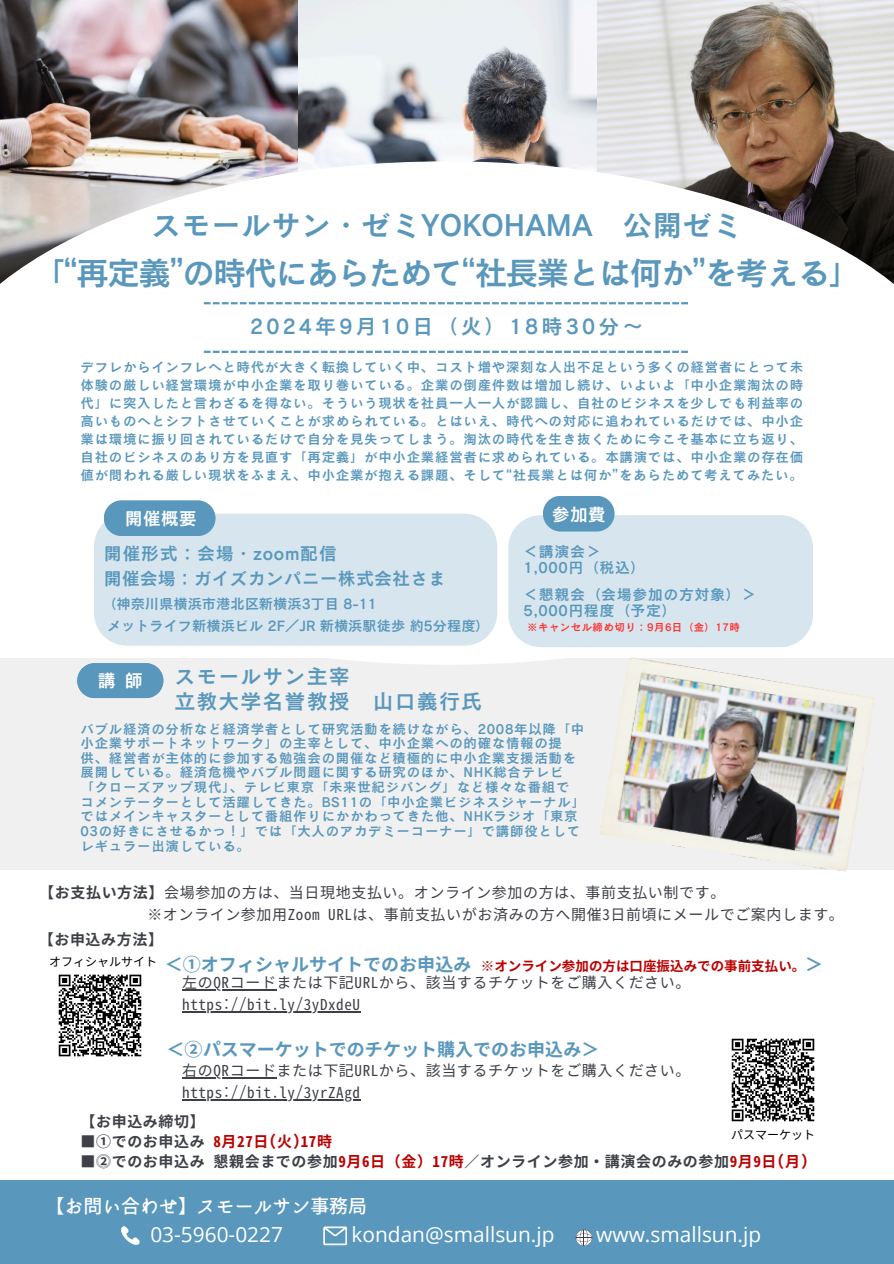
<style>
.page{position:relative;width:894px;height:1264px;background:#fff}
.page>*{position:absolute;margin:0;border:0;box-sizing:border-box;transform-origin:0 0}
.t1{font:33px "Canva Cezanne Pro N DB";letter-spacing:-.06em;color:#5997bc}
.t2{font:30px "Canva Cezanne Pro N DB";color:#5997bc}
.t3{font:21px/24.8px "Canva Cezanne Pro N DB";letter-spacing:.05em;color:#5997bc}
.t4{font:21px "Canva Cezanne Pro N DB";letter-spacing:.15em;color:#5997bc}
.t5{font:20.85px "Open Sans";color:#fff}
.t6{font:500 18.9px "irohakaku C";color:#fff}
.t7{font:18px "Gen Ei Gothic M B";color:#5997bc}
.t8{font:18px "Canva Cezanne Pro N DB";color:#5997bc}
.t9{font:18px "Canva Cezanne Pro N DB";letter-spacing:.035em;color:#5997bc}
.t10{font:18px "Canva Cezanne Pro N DB";color:#fff}
.t11{font:15px "Gen Ei Gothic M R";letter-spacing:.04em;color:#3e4048}
.t12{font:15px "Gen Ei Gothic M B";letter-spacing:.04em;color:#3e4048}
.t13{font:15px "Canva Cezanne Pro N DB";letter-spacing:.035em;color:#5997bc}
.t14{font:15px "Gen Ei Gothic M B";letter-spacing:.04em;color:#b00}
.t15{font:14.25px "Canva Cezanne Pro N DB";color:#5997bc}
.t16{font:13.5px/14.7px "Canva Cezanne Pro N DB";letter-spacing:.05em;color:#5997bc}
.t17{font:13.5px "Gen Ei Gothic M B";color:#b00}
.t18{font:12px "Noto Sans CJ Ksc";color:#000}
.t19{font:10.5px "Canva Cezanne Pro N DB";letter-spacing:.035em;color:#ff3131}
.s1{font-family:"Gen Ei Gothic M B"}
.s2{color:#3e4048}
.s3{color:#b00}
</style>
<div class="page">
<img style="left:596px;top:0;width:297px;height:161px">
<img style="left:298px;top:0;width:298px;height:161px">
<img style="left:0;top:0;width:297px;height:161px">
<div style="left:0;top:1179px;width:893px;height:84px;background:#5997bc"></div>
<div style="left:0;top:658px;width:893px;height:211px;background:#f0f0f0"></div>
<svg style="left:0;top:161px;width:893px;height:503px"></svg>
<svg style="left:77px;top:663px;width:86px;height:35px;background:#659ec0"></svg>
<svg style="left:204px;top:302px;width:483px;height:2px"></svg>
<svg style="left:204px;top:351px;width:483px;height:2px"></svg>
<img style="left:599px;top:656px;width:276px;height:216px">
<svg style="left:121px;top:1226px;width:19px;height:19px"></svg>
<svg style="left:323px;top:1226px;width:24px;height:19px"></svg>
<svg style="left:575px;top:1229px;width:17px;height:16px"></svg>
<div style="left:94px;top:513px;width:403px;height:132px;background:#d7e6ee"></div>
<div style="left:508px;top:515px;width:304px;height:132px;background:#d7e6ee"></div>
<div style="left:542px;top:495px;width:72px;height:36px;background:#5997bc;border-radius:18px"></div>
<div style="left:104px;top:500px;width:111px;height:36px;background:#5997bc;border-radius:18px"></div>
<img style="left:731px;top:1038px;width:84px;height:84px">
<hr style="left:182px;top:1077px;width:94px;height:1px;background:#3e4048">
<hr style="left:182px;top:1099px;width:178px;height:1px;background:#3e4048">
<img style="left:58px;top:974px;width:84px;height:83px">
<hr style="left:182px;top:1011px;width:178px;height:1px;background:#3e4048">
<hr style="left:182px;top:989px;width:94px;height:1px;background:#3e4048">
<h2 class="t2" style="left:151px;top:209px;width:592px">スモールサン・ゼミYOKOHAMA 公開ゼミ</h2>
<h4 class="t1" style="left:32px;top:255px;width:830px">「“再定義”の時代にあらためて“社長業とは何か”を考える」</h4>
<p class="t4" style="left:250px;top:315px;width:395px">2024年9月 10日（火）18時30分〜</p>
<h6 class="t16" style="left:80px;top:358px;width:724px;line-height:18px;text-align:justify">デフレからインフレへと時代が大きく転換していく中、コスト増や深刻な人出不足という多くの経営者にとって未体験の厳しい経営環境が中小企業を取り巻いている。企業の倒産件数は増加し続け、いよいよ「中小企業淘汰の時代」に突入したと言わざるを得ない。そういう現状を社員一人一人が認識し、自社のビジネスを少しでも利益率の高いものへとシフトさせていくことが求められている。とはいえ、時代への対応に追われているだけでは、中小企業は環境に振り回されているだけで自分を見失ってしまう。淘汰の時代を生き抜くために今こそ基本に立ち返り、自社のビシネスのあり方を見直す「再定義」が中小企業経営者に求められている。本講演では、中小企業の存在価値が問われる厳しい現状をふまえ、中小企業が抱える課題、そして“社長業とは何か”をあらためて考えてみたい。</h6>
<p class="t10" style="left:125px;top:508px;width:74px">開催概要</p>
<h4 class="t9" style="left:104px;top:544px;width:234px">開催形式：会場・zoom配信</h4>
<p class="t8" style="left:104px;top:569px;width:344px">開催会場：ガイズカンパニー株式会社さま</p>
<p class="t15" style="left:102px;top:596px;width:276px">（神奈川県横浜市港北区新横浜3丁目 8-11</p>
<h6 class="t15" style="left:107px;top:618px;width:384px">メットライフ新横浜ビル 2F／JR 新横浜駅徒歩約5分程度）</h6>
<h6 class="t10" style="left:98px;top:671px;width:46px">講師</h6>
<h6 class="t3" style="left:174px;top:663px;width:307px">スモールサン主宰<br>立教大学名誉教授 山口義行氏</h6>
<p class="t10" style="left:551px;top:505px;width:56px">参加費</p>
<p class="t13" style="left:523px;top:543px;width:79px">＜講演会＞</p>
<p class="t13" style="left:523px;top:560px;width:124px">1,000円（税込）</p>
<p class="t13" style="left:523px;top:586px;width:234px">＜懇親会（会場参加の方対象）＞</p>
<p class="t13" style="left:523px;top:602px;width:155px">5,000円程度（予定）</p>
<p class="t19" style="left:527px;top:621px;width:214px">※キャンセル締め切り：9月6日（金）17時</p>
<p class="t16" style="left:80px;top:721px;width:506px">バブル経済の分析など経済学者として研究活動を続けながら、2008年以降「中小企業サポートネットワーク」の主宰として、中小企業への的確な情報の提<br>供、経営者が主体的に参加する勉強会の開催など積極的に中小企業支援活動を展開している。経済危機やバブル問題に関する研究のほか、NHK総合テレビ<br>「クローズアップ現代」、テレビ東京「未来世紀ジパング」など様々な番組でコメンテーターとして活躍してきた。BS11の「中小企業ビジネスジャーナル」ではメインキャスターとして番組作りにかかわってきた他、NHKラジオ「東京03の好きにさせるかっ！」では「大人のアカデミーコーナー」で講師役としてレギュラー出演している。</p>
<p class="t11" style="left:39px;top:883px;width:687px"><span class="s1">【お支払い方法】</span>会場参加の方は、当日現地支払い。オンライン参加の方は、事前支払い制です。</p>
<p class="t12" style="left:39px;top:929px;width:126px">【お申込み方法】</p>
<p class="t11" style="left:147px;top:905px;width:698px">※オンライン参加用Zoom URLは、事前支払いがお済みの方へ開催3日前頃にメールでご案内します。</p>
<p class="t18" style="left:49px;top:952px;width:110px">オフィシャルサイト</p>
<p class="t7" style="left:165px;top:953px;width:308px">＜①オフィシャルサイトでのお申込み</p>
<p class="t7" style="left:804px;top:953px;width:19px">＞</p>
<h4 class="t11" style="left:182px;top:994px;width:179px">https://bit.ly/3yDxdeU</h4>
<h3 class="t17" style="left:480px;top:957px;width:326px">※オンライン参加の方は口座振込みでの事前支払い。</h3>
<p class="t11" style="left:182px;top:973px;width:509px">左のQRコードまたは下記URLから、該当するチケットをご購入ください。</p>
<p class="t7" style="left:166px;top:1037px;width:434px">＜②パスマーケットでのチケット購入でのお申込み＞</p>
<p class="t11" style="left:182px;top:1060px;width:509px">右のQRコードまたは下記URLから、該当するチケットをご購入ください。</p>
<p class="t11" style="left:182px;top:1082px;width:179px">https://bit.ly/3yrZAgd</p>
<p class="t12" style="left:80px;top:1111px;width:126px">【お申込み締切】</p>
<p class="t14" style="left:80px;top:1131px;width:253px"><span class="s2">■①でのお申込み</span> 8月27日(火)17時</p>
<p class="t12" style="left:80px;top:1152px;width:729px">■⓶でのお申込み懇親会までの参加<span class="s3">9月6日（金）17時</span>／オンライン参加・講演会のみの参加<span class="s3">9月9日(月)</span></p>
<p class="t18" style="left:730px;top:1125px;width:86px">パスマーケット</p>
<p class="t6" style="left:46px;top:1192px;width:323px">【お問い合わせ】スモールサン事務局</p>
<p class="t5" style="left:150px;top:1219px;width:134px">03-5960-0227</p>
<h6 class="t5" style="left:351px;top:1219px;width:204px">kondan@smallsun.jp</h6>
<p class="t5" style="left:596px;top:1219px;width:166px">www.smallsun.jp</p>
</div>
